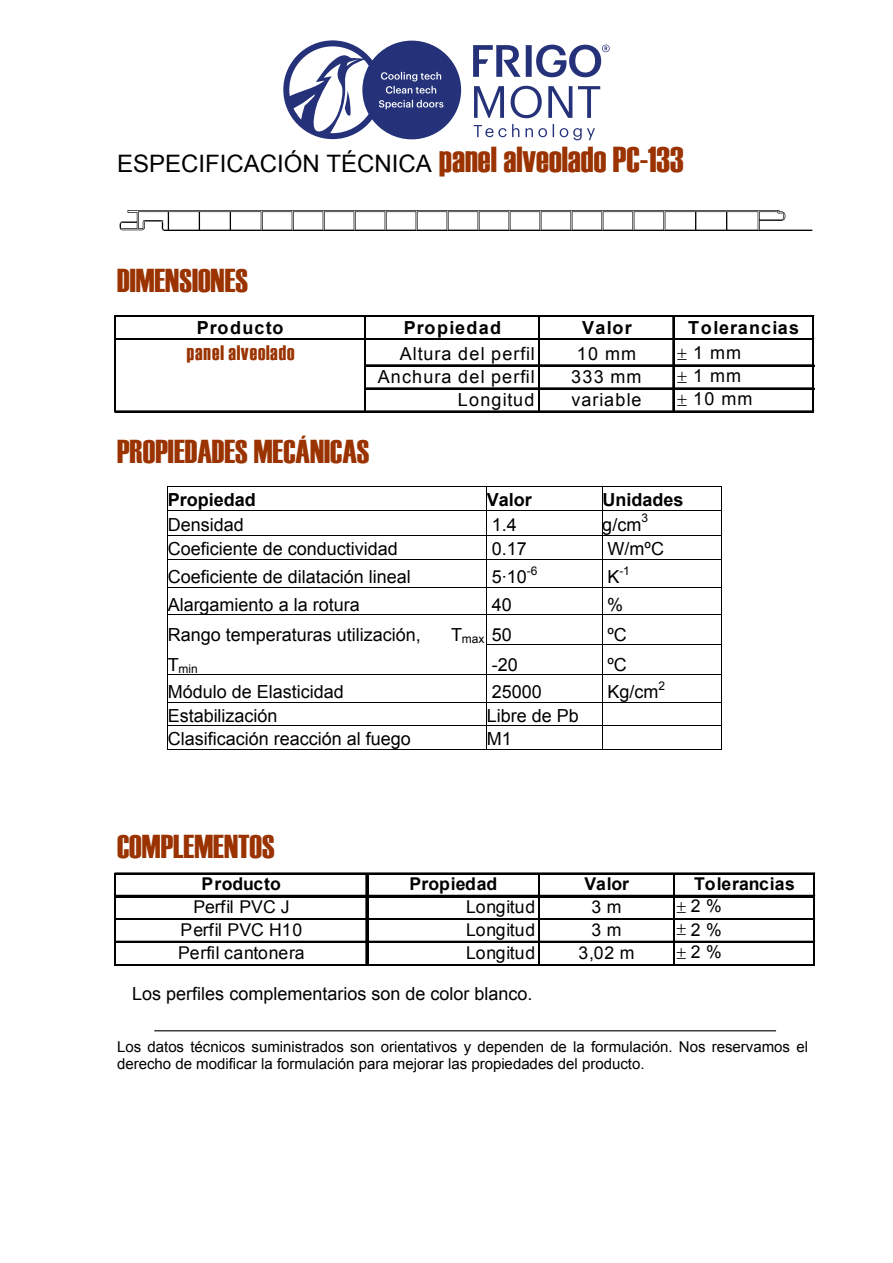
<style>
.page{position:relative;width:893px;height:1263px;background:#fff}
.page>*{position:absolute;margin:0;border:0;box-sizing:border-box;transform-origin:0 0}
.t1{font:33px "Haettenschweiler";color:#9a3300}
.t2{font:24px "Arial";color:#000}
.t3{font:20.85px "Haettenschweiler";letter-spacing:.045em;color:#9a3300}
.t4{font:18px "Arial";color:#000}
.t5{font:700 18px "Arial";letter-spacing:.07em;color:#000}
.t6{font:18px "Arial";letter-spacing:.055em;color:#000}
.t7{font:700 18px "Arial";color:#000}
.t8{font:18px "Arial";letter-spacing:.065em;color:#000}
.t9{font:700 18px "Arial";letter-spacing:.035em;color:#000}
.t10{font:18px "Arial";letter-spacing:.07em;color:#000}
.t11{font:17.7px "Arial";color:#000}
.t12{font:700 17.7px "Arial";color:#000}
.t13{font:15px/17.2px "Arial";color:#000}
.t14{font:12px "Arial";color:#000}
.s1{font-family:"Haettenschweiler";font-size:36px;color:#9a3300}
</style>
<div class="page">
<img style="left:119px;top:210px;width:694px;height:21px">
<hr style="left:167px;top:486px;width:555px;height:1px;background:#000">
<hr style="left:167px;top:510px;width:555px;height:1px;background:#000">
<hr style="left:167px;top:535px;width:555px;height:1px;background:#000">
<hr style="left:167px;top:559px;width:555px;height:1px;background:#000">
<hr style="left:167px;top:587px;width:555px;height:1px;background:#000">
<hr style="left:167px;top:615px;width:555px;height:1px;background:#000">
<svg style="left:486px;top:487px;width:1px;height:157px"></svg>
<svg style="left:602px;top:487px;width:1px;height:157px"></svg>
<svg style="left:721px;top:487px;width:1px;height:157px"></svg>
<svg style="left:167px;top:487px;width:1px;height:158px"></svg>
<hr style="left:486px;top:644px;width:236px;height:1px;background:#000">
<hr style="left:167px;top:645px;width:1px;height:30px;background:#000">
<hr style="left:486px;top:645px;width:1px;height:30px;background:#000">
<hr style="left:602px;top:645px;width:1px;height:30px;background:#000">
<hr style="left:721px;top:645px;width:1px;height:30px;background:#000">
<hr style="left:167px;top:675px;width:555px;height:1px;background:#000">
<hr style="left:167px;top:702px;width:555px;height:1px;background:#000">
<hr style="left:167px;top:725px;width:555px;height:1px;background:#000">
<svg style="left:167px;top:676px;width:1px;height:73px"></svg>
<hr style="left:167px;top:749px;width:319px;height:1px;background:#000">
<svg style="left:486px;top:676px;width:1px;height:74px"></svg>
<hr style="left:487px;top:749px;width:115px;height:1px;background:#000">
<svg style="left:602px;top:676px;width:1px;height:74px"></svg>
<hr style="left:603px;top:749px;width:118px;height:1px;background:#000">
<svg style="left:721px;top:676px;width:1px;height:74px"></svg>
<hr style="left:114px;top:315px;width:2px;height:97px;background:#000">
<hr style="left:364px;top:317px;width:2px;height:95px;background:#000">
<hr style="left:538px;top:317px;width:2px;height:95px;background:#000">
<hr style="left:673px;top:317px;width:1px;height:95px;background:#000">
<hr style="left:812px;top:317px;width:2px;height:95px;background:#000">
<hr style="left:116px;top:315px;width:698px;height:2px;background:#000">
<hr style="left:116px;top:338px;width:698px;height:2px;background:#000">
<hr style="left:366px;top:365px;width:448px;height:1px;background:#000">
<hr style="left:366px;top:388px;width:448px;height:1px;background:#000">
<hr style="left:116px;top:411px;width:698px;height:1px;background:#000">
<hr style="left:114px;top:873px;width:1px;height:93px;background:#000">
<hr style="left:366px;top:874px;width:2px;height:92px;background:#000">
<hr style="left:538px;top:874px;width:2px;height:92px;background:#000">
<hr style="left:673px;top:874px;width:1px;height:92px;background:#000">
<hr style="left:814px;top:874px;width:1px;height:92px;background:#000">
<hr style="left:115px;top:873px;width:700px;height:1px;background:#000">
<hr style="left:115px;top:895px;width:700px;height:2px;background:#000">
<hr style="left:115px;top:918px;width:700px;height:1px;background:#000">
<hr style="left:115px;top:919px;width:700px;height:1px;background:#000">
<hr style="left:115px;top:941px;width:700px;height:1px;background:#000">
<hr style="left:115px;top:965px;width:700px;height:1px;background:#000">
<hr style="left:155px;top:1030px;width:621px;height:1px;background:#000">
<svg style="left:474px;top:86px;width:126px;height:32px"></svg>
<svg style="left:473px;top:45px;width:137px;height:32px"></svg>
<svg style="left:474px;top:124px;width:121px;height:16px"></svg>
<svg style="left:283px;top:40px;width:178px;height:99px"></svg>
<p class="t2" style="left:117px;top:148px;width:568px">ESPECIFICACIÓN TÉCNICA <span class="s1">panel alveolado PC-133</span></p>
<p class="t1" style="left:117px;top:258px;width:132px">DIMENSIONES</p>
<p class="t5" style="left:197px;top:315px;width:88px">Producto</p>
<p class="t5" style="left:404px;top:315px;width:99px">Propiedad</p>
<p class="t9" style="left:582px;top:315px;width:51px">Valor</p>
<p class="t5" style="left:688px;top:315px;width:112px">Tolerancias</p>
<p class="t3" style="left:187px;top:339px;width:109px">panel alveolado</p>
<p class="t6" style="left:400px;top:342px;width:137px">Altura del perfil</p>
<p class="t4" style="left:577px;top:342px;width:61px">10 mm</p>
<p class="t4" style="left:693px;top:341px;width:49px">1 mm</p>
<p class="t8" style="left:378px;top:365px;width:159px">Anchura del perfil</p>
<p class="t4" style="left:571px;top:365px;width:72px">333 mm</p>
<p class="t4" style="left:693px;top:364px;width:49px">1 mm</p>
<p class="t10" style="left:458px;top:388px;width:78px">Longitud</p>
<p class="t6" style="left:571px;top:388px;width:72px">variable</p>
<p class="t4" style="left:693px;top:387px;width:61px">10 mm</p>
<p class="t1" style="left:117px;top:429px;width:254px">PROPIEDADES MECÁNICAS</p>
<p class="t7" style="left:168px;top:488px;width:90px">Propiedad</p>
<p class="t9" style="left:487px;top:488px;width:47px">Valor</p>
<p class="t7" style="left:602px;top:488px;width:83px">Unidades</p>
<p class="t4" style="left:168px;top:512px;width:78px">Densidad</p>
<p class="t4" style="left:492px;top:512px;width:27px">1.4</p>
<p class="t4" style="left:602px;top:512px;width:41px">g/cm</p>
<p class="t14" style="left:641px;top:510px;width:8px">3</p>
<p class="t4" style="left:168px;top:537px;width:232px">Coeficiente de conductividad</p>
<p class="t4" style="left:492px;top:537px;width:37px">0.17</p>
<p class="t4" style="left:607px;top:537px;width:58px">W/mºC</p>
<p class="t4" style="left:168px;top:565px;width:245px">Coeficiente de dilatación lineal</p>
<p class="t4" style="left:492px;top:565px;width:37px">5·10</p>
<p class="t14" style="left:527px;top:562px;width:12px">-6</p>
<p class="t4" style="left:607px;top:565px;width:14px">K</p>
<p class="t14" style="left:619px;top:562px;width:12px">-1</p>
<p class="t4" style="left:168px;top:592px;width:194px">Alargamiento a la rotura</p>
<p class="t4" style="left:492px;top:592px;width:22px">40</p>
<p class="t4" style="left:607px;top:592px;width:18px">%</p>
<p class="t4" style="left:168px;top:622px;width:255px">Rango temperaturas utilización,</p>
<p class="t4" style="left:451px;top:622px;width:62px">T<sub>max</sub> 50</p>
<p class="t4" style="left:607px;top:622px;width:21px">ºC</p>
<p class="t14" style="left:168px;top:661px;width:32px"><sup>T</sup>min</p>
<p class="t4" style="left:492px;top:652px;width:28px">-20</p>
<p class="t4" style="left:607px;top:652px;width:21px">ºC</p>
<p class="t4" style="left:168px;top:680px;width:178px">Módulo de Elasticidad</p>
<p class="t4" style="left:492px;top:680px;width:52px">25000</p>
<p class="t4" style="left:607px;top:680px;width:53px">Kg/cm</p>
<p class="t14" style="left:658px;top:678px;width:8px">2</p>
<p class="t4" style="left:168px;top:703px;width:111px">Estabilización</p>
<p class="t4" style="left:487px;top:703px;width:94px">Libre de Pb</p>
<p class="t4" style="left:168px;top:727px;width:245px">Clasificación reacción al fuego</p>
<p class="t4" style="left:487px;top:727px;width:27px">M1</p>
<p class="t1" style="left:117px;top:824px;width:159px">COMPLEMENTOS</p>
<p class="t12" style="left:202px;top:872px;width:81px">Producto</p>
<p class="t12" style="left:410px;top:872px;width:89px">Propiedad</p>
<p class="t12" style="left:584px;top:872px;width:46px">Valor</p>
<p class="t12" style="left:694px;top:872px;width:102px">Tolerancias</p>
<p class="t11" style="left:193px;top:896px;width:98px">Perfil PVC J</p>
<p class="t11" style="left:466px;top:896px;width:70px">Longitud</p>
<p class="t11" style="left:591px;top:896px;width:32px">3 m</p>
<p class="t11" style="left:691px;top:894px;width:32px">2 %</p>
<p class="t11" style="left:180px;top:918px;width:124px">Perfil PVC H10</p>
<p class="t11" style="left:466px;top:918px;width:70px">Longitud</p>
<p class="t11" style="left:591px;top:918px;width:32px">3 m</p>
<p class="t11" style="left:691px;top:918px;width:32px">2 %</p>
<p class="t11" style="left:178px;top:941px;width:128px">Perfil cantonera</p>
<p class="t11" style="left:466px;top:941px;width:70px">Longitud</p>
<p class="t11" style="left:578px;top:941px;width:57px">3,02 m</p>
<p class="t11" style="left:691px;top:940px;width:32px">2 %</p>
<p class="t4" style="left:132px;top:982px;width:402px">Los perfiles complementarios son de color blanco.</p>
<p class="t13" style="left:117px;top:1038px;width:692px">Los datos técnicos suministrados son orientativos y dependen de la formulación. Nos reservamos el derecho de modificar la formulación para mejorar las propiedades del producto.</p>
</div>
